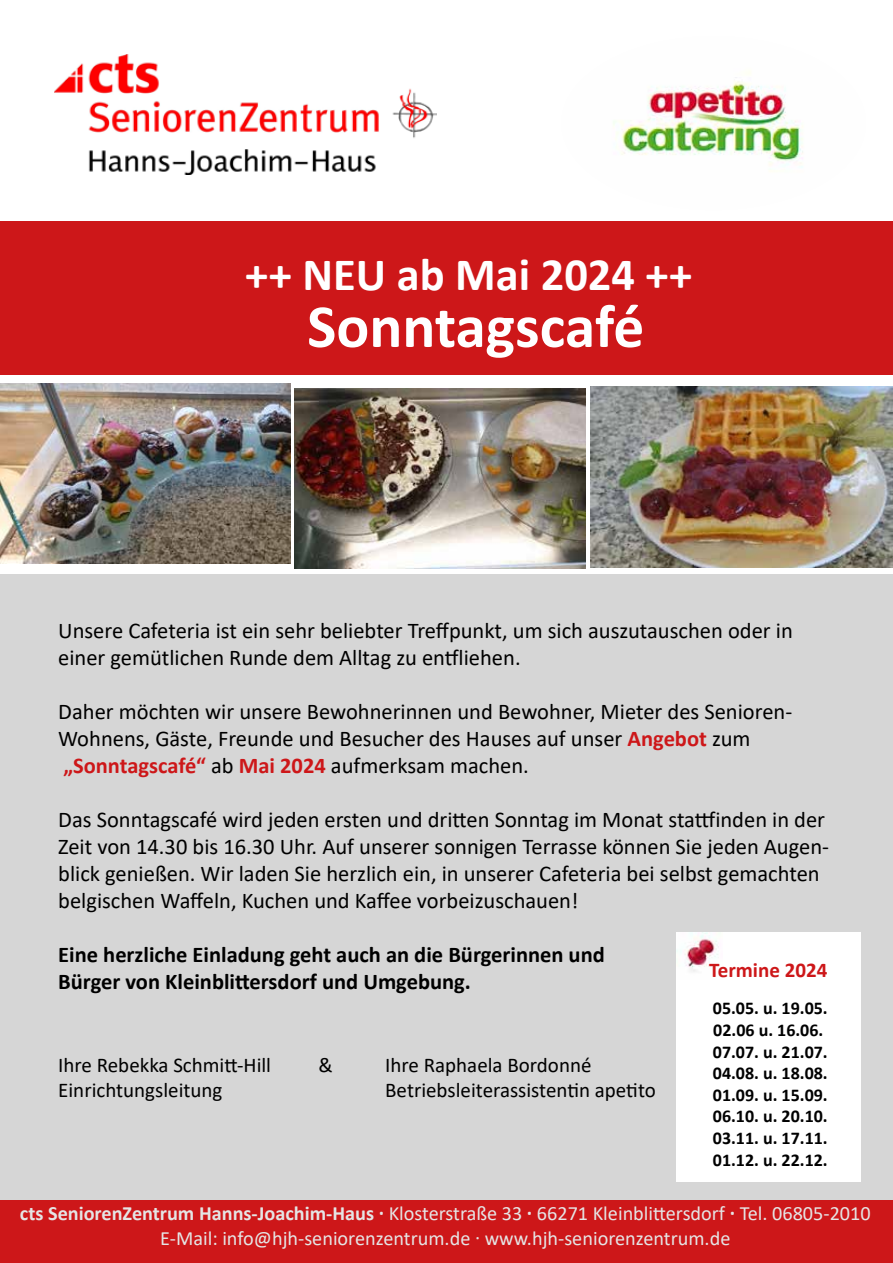
<style>
.page{position:relative;width:893px;height:1263px;background:#fff}
.page>*{position:absolute;margin:0;border:0;box-sizing:border-box;transform-origin:0 0}
.t1{font:700 61.5px "Calibri";color:#fff}
.t2{font:700 46.5px "Calibri";color:#fff}
.t3{font:22.5px/27px "Calibri";color:#000}
.t4{font:700 22.5px/27px "Calibri";color:#000}
.t5{font:21px "Calibri";color:#000}
.t6{font:700 21px "Calibri";color:#cd1719}
.t7{font:20.25px/24.3px "Calibri";color:#e5e5e5;text-align:center}
.t8{font:700 18px/21.6px "Calibri";color:#000}
.s1{font-weight:700;color:#cd1719}
.s2{font-weight:700}
</style>
<div class="page">
<img style="left:54px;top:54px;width:383px;height:121px">
<img style="left:613px;top:71px;width:190px;height:97px">
<div style="left:0;top:221px;width:893px;height:153px;background:#cd1719"></div>
<img style="left:0;top:384px;width:291px;height:179px">
<img style="left:295px;top:388px;width:291px;height:181px">
<img style="left:591px;top:387px;width:302px;height:181px">
<div style="left:0;top:574px;width:893px;height:689px;background:#d6d6d6"></div>
<div style="left:0;top:1200px;width:893px;height:63px;background:#cd1719"></div>
<div style="left:676px;top:932px;width:184px;height:250px;background:#fff"></div>
<img style="left:676px;top:932px;width:43px;height:40px">
<h2 class="t2" style="left:245px;top:241px;width:449px">++ NEU ab Mai 2024 ++</h2>
<h1 class="t1" style="left:307px;top:283px;width:339px">Sonntagscafé</h1>
<p class="t3" style="left:58px;top:616px;width:736px">Unsere Cafeteria ist ein sehr beliebter Treffpunkt, um sich auszutauschen oder in einer gemütlichen Runde dem Alltag zu entfliehen.</p>
<p class="t3" style="left:58px;top:697px;width:735px">Daher möchten wir unsere Bewohnerinnen und Bewohner, Mieter des Senioren-<br>Wohnens, Gäste, Freunde und Besucher des Hauses auf unser <span class="s1">Angebot</span> zum <span class="s1">„Sonntagscafé“</span> ab <span class="s1">Mai 2024</span> aufmerksam machen.</p>
<p class="t3" style="left:58px;top:805px;width:772px">Das Sonntagscafé wird jeden ersten und dritten Sonntag im Monat stattfinden in der Zeit von 14.30 bis 16.30 Uhr. Auf unserer sonnigen Terrasse können Sie jeden Augen&shy;blick genießen. Wir laden Sie herzlich ein, in unserer Cafeteria bei selbst gemachten belgischen Waffeln, Kuchen und Kaffee vorbeizuschauen!</p>
<p class="t4" style="left:58px;top:940px;width:548px">Eine herzliche Einladung geht auch an die Bürgerinnen und<br>Bürger von Kleinblittersdorf und Umgebung.</p>
<p class="t6" style="left:709px;top:955px;width:120px">Termine 2024</p>
<p class="t5" style="left:58px;top:1050px;width:214px">Ihre Rebekka Schmitt-Hill</p>
<p class="t5" style="left:319px;top:1050px;width:16px">&amp;</p>
<p class="t5" style="left:385px;top:1050px;width:208px">Ihre Raphaela Bordonné</p>
<p class="t5" style="left:58px;top:1075px;width:166px">Einrichtungsleitung</p>
<p class="t5" style="left:385px;top:1075px;width:272px">Betriebsleiterassistentin apetito</p>
<p class="t8" style="left:713px;top:997px;width:116px">05.05. u. 19.05.<br>02.06 u. 16.06.<br>07.07. u. 21.07.<br>04.08. u. 18.08.<br>01.09. u. 15.09.<br>06.10. u. 20.10.<br>03.11. u. 17.11.<br>01.12. u. 22.12.</p>
<p class="t7" style="left:20px;top:1201px;width:852px"><span class="s2">cts SeniorenZentrum Hanns-Joachim-Haus ·</span> Klosterstraße 33 <span class="s2">·</span> 66271 Kleinblittersdorf <span class="s2">·</span> Tel. 06805-2010<br>E-Mail: info@hjh-seniorenzentrum.de · www.hjh-seniorenzentrum.de</p>
</div>
